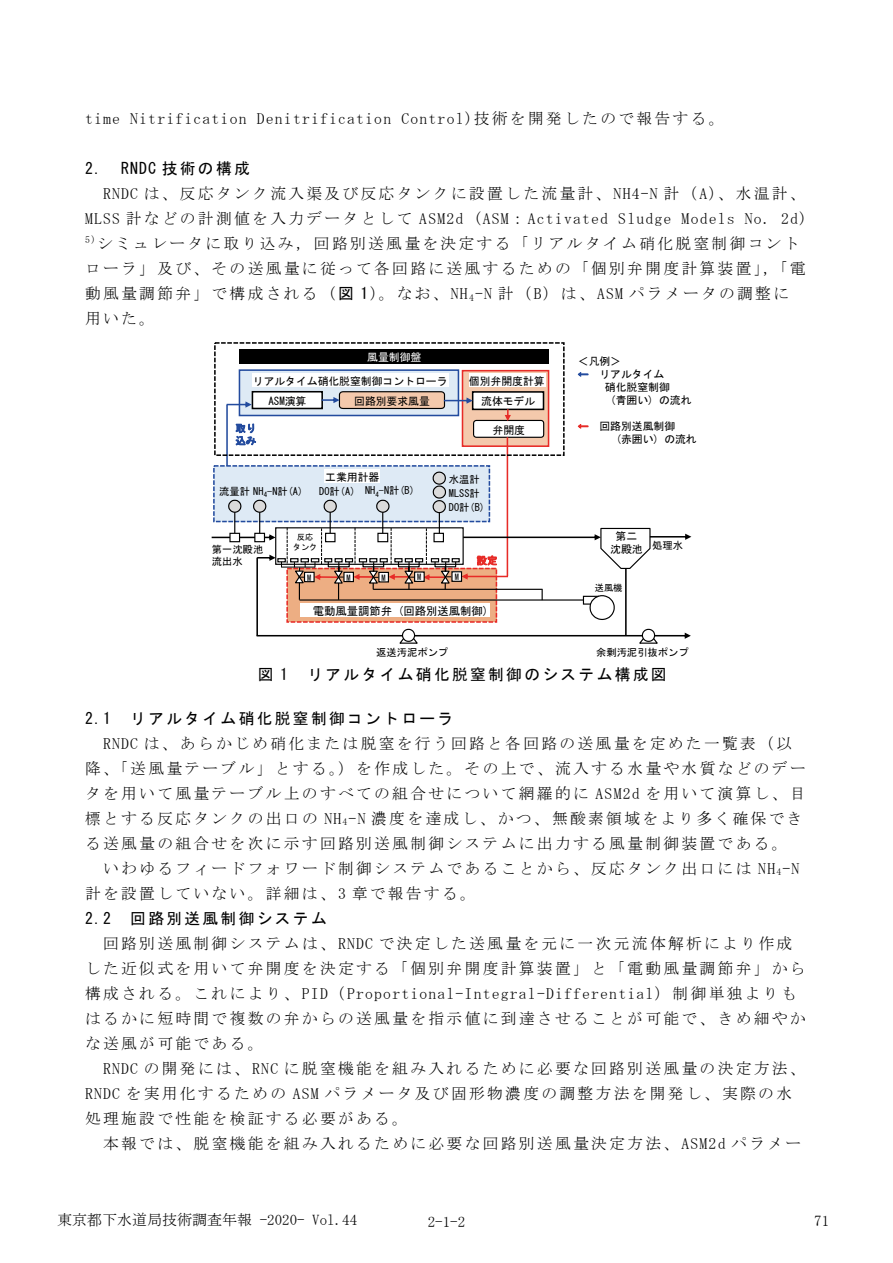
<style>
.page{position:relative;width:893px;height:1263px;background:#fff}
.page>*{position:absolute;margin:0;border:0;box-sizing:border-box;transform-origin:0 0}
.t1{font:15.75px/25px "MS Mincho";letter-spacing:.15em;color:#000}
.t2{font:15.75px "MS Gothic";letter-spacing:.15em;color:#000}
.t3{font:15.75px "MS Mincho";letter-spacing:.075em;color:#000}
.t4{font:15px "MS Mincho";color:#000}
.t5{font:11.4px "MS Gothic";letter-spacing:-.005em;color:#000}
.t6{font:10.95px/12.9px "MS Gothic";letter-spacing:-.005em;color:#000}
.t7{font:10.95px "MS Gothic";letter-spacing:-.005em;color:#fff}
.t8{font:10.2px/14px "MS Gothic";color:#000}
.t9{font:10.2px "MS Gothic";color:#234b9e}
.t10{font:10.2px "MS Gothic";color:#e72b27}
.t11{font:9.3px "MS Gothic";color:#000}
.t12{font:8.25px/9.9px "MS Gothic";color:#000;text-align:center}
.s1{font-family:"MS Gothic"}
.s2{color:#234b9e}
.s3{color:#e72b27}
</style>
<div class="page">
<div style="left:214px;top:466px;width:275px;height:55px;background:#deeaf5"></div>
<div style="left:213px;top:465px;width:277px;height:57px;border:2px dashed #234b9e"></div>
<div style="left:286px;top:568px;width:211px;height:55px;border:2px dashed #e72b27"></div>
<div style="left:462px;top:371px;width:87px;height:75px;background:#f4c9ac"></div>
<div style="left:462px;top:370px;width:87px;height:77px;border:2px solid #e72b27"></div>
<div style="left:239px;top:370px;width:219px;height:45px;background:#deeaf5"></div>
<div style="left:239px;top:369px;width:220px;height:47px;border:2px solid #234b9e"></div>
<div style="left:253px;top:374px;width:196px;height:13px;background:#fff"></div>
<svg style="left:257px;top:628px;width:434px;height:16px"></svg>
<div style="left:252px;top:392px;width:70px;height:16px;background:#fff"></div>
<div style="left:252px;top:391px;width:71px;height:18px;border:2px solid #000"></div>
<div style="left:239px;top:349px;width:310px;height:15px;background:#000"></div>
<hr style="left:507px;top:437px;width:1px;height:139px;background:#e72b27">
<hr style="left:625px;top:568px;width:2px;height:68px;background:#000">
<hr style="left:256px;top:558px;width:2px;height:78px;background:#000">
<svg style="left:212px;top:471px;width:479px;height:150px"></svg>
<hr style="left:226px;top:405px;width:2px;height:61px;background:#234b9e">
<svg style="left:227px;top:401px;width:25px;height:7px"></svg>
<div style="left:469px;top:374px;width:76px;height:13px;background:#fff"></div>
<svg style="left:322px;top:391px;width:223px;height:47px"></svg>
<div style="left:214px;top:342px;width:351px;height:114px;border:2px dashed #000"></div>
<div style="left:324px;top:469px;width:56px;height:13px;background:#fff"></div>
<p class="t3" style="left:85px;top:111px;width:641px">time Nitrification Denitrification Control)技術を開発したので報告する。</p>
<p class="t2" style="left:85px;top:161px;width:166px">2. RNDC 技術の構成</p>
<p class="t1" style="left:85px;top:181px;width:723px;text-indent:18px">RNDC は、反応タンク流入渠及び反応タンクに設置した流量計、NH4-N 計（A）、水温計、MLSS 計などの計測値を入力データとして ASM2d (ASM：Activated Sludge Models No. 2d)<br><sup>5)</sup>シミュレータに取り込み，回路別送風量を決定する「リアルタイム硝化脱窒制御コントローラ」及び、その送風量に従って各回路に送風するための「個別弁開度計算装置」，「電動風量調節弁」で構成される（<span class="s1">図 1</span>）。なお、NH<sub>4</sub>-N 計（B）は、ASM パラメータの調整に用いた。</p>
<p class="t7" style="left:367px;top:351px;width:56px">風量制御盤</p>
<p class="t6" style="left:253px;top:374px;width:196px">リアルタイム硝化脱窒制御コントローラ</p>
<p class="t6" style="left:268px;top:394px;width:39px">ASM演算</p>
<p class="t6" style="left:354px;top:394px;width:77px">回路別要求風量</p>
<p class="t6" style="left:469px;top:375px;width:77px">個別弁開度計算</p>
<p class="t6" style="left:481px;top:395px;width:56px">流体モデル</p>
<p class="t9" style="left:235px;top:423px;width:22px">取り</p>
<p class="t6" style="left:492px;top:423px;width:34px">弁開度</p>
<p class="t9" style="left:235px;top:435px;width:22px">込み</p>
<p class="t6" style="left:325px;top:470px;width:56px">工業用計器</p>
<p class="t8" style="left:219px;top:484px;width:86px">流量計 NH<sub>4</sub>-N計(A)</p>
<p class="t8" style="left:449px;top:472px;width:32px">水温計<br>MLSS計</p>
<p class="t8" style="left:365px;top:484px;width:51px">NH<sub>4</sub>-N計(B)</p>
<p class="t8" style="left:319px;top:484px;width:38px">DO計(A)</p>
<p class="t8" style="left:449px;top:500px;width:38px">DO計(B)</p>
<p class="t6" style="left:578px;top:355px;width:45px">＜凡例＞</p>
<p class="t6" style="left:578px;top:368px;width:88px"><span class="s2">←</span> リアルタイム</p>
<p class="t6" style="left:605px;top:381px;width:67px">硝化脱窒制御</p>
<p class="t6" style="left:610px;top:394px;width:83px">(青囲い) の流れ</p>
<p class="t6" style="left:616px;top:420px;width:83px;text-indent:-38px"><span class="s3">←</span> 回路別送風制御<br>(赤囲い) の流れ</p>
<p class="t6" style="left:610px;top:530px;width:34px;text-align:center">第二沈殿池</p>
<p class="t12" style="left:293px;top:532px;width:26px">反応タンク</p>
<p class="t8" style="left:212px;top:542px;width:53px">第一沈殿池</p>
<p class="t8" style="left:652px;top:538px;width:32px">処理水</p>
<p class="t8" style="left:212px;top:554px;width:32px">流出水</p>
<p class="t10" style="left:477px;top:555px;width:22px">設定</p>
<p class="t12" style="left:307px;top:573px;width:6px">M</p>
<p class="t12" style="left:347px;top:573px;width:6px">M</p>
<p class="t12" style="left:382px;top:573px;width:6px">M</p>
<p class="t12" style="left:417px;top:572px;width:6px">M</p>
<p class="t12" style="left:455px;top:572px;width:6px">M</p>
<p class="t5" style="left:313px;top:605px;width:177px">電動風量調節弁 (回路別送風制御)</p>
<p class="t8" style="left:376px;top:645px;width:74px">返送汚泥ポンプ</p>
<p class="t11" style="left:595px;top:583px;width:29px">送風機</p>
<p class="t8" style="left:596px;top:645px;width:94px">余剰汚泥引抜ポンプ</p>
<p class="t2" style="left:258px;top:666px;width:410px">図 1 リアルタイム硝化脱窒制御のシステム構成図</p>
<p class="t2" style="left:85px;top:710px;width:370px">2.1 リアルタイム硝化脱窒制御コントローラ</p>
<p class="t1" style="left:85px;top:731px;width:722px;text-indent:18px">RNDC は、あらかじめ硝化または脱窒を行う回路と各回路の送風量を定めた一覧表（以降、「送風量テーブル」とする。）を作成した。その上で、流入する水量や水質などのデータを用いて風量テーブル上のすべての組合せについて網羅的に ASM2d を用いて演算し、目標とする反応タンクの出口の NH<sub>4</sub>-N 濃度を達成し、かつ、無酸素領域をより多く確保できる送風量の組合せを次に示す回路別送風制御システムに出力する風量制御装置である。</p>
<p class="t1" style="left:85px;top:856px;width:716px;text-indent:18px">いわゆるフィードフォワード制御システムであることから、反応タンク出口には NH<sub>4</sub>-N計を設置していない。詳細は、3 章で報告する。</p>
<p class="t2" style="left:85px;top:910px;width:243px">2.2 回路別送風制御システム</p>
<p class="t1" style="left:85px;top:930px;width:722px;text-indent:18px">回路別送風制御システムは、RNDC で決定した送風量を元に一次元流体解析により作成した近似式を用いて弁開度を決定する「個別弁開度計算装置」と「電動風量調節弁」から構成される。これにより、PID（Proportional-Integral-Differential）制御単独よりもはるかに短時間で複数の弁からの送風量を指示値に到達させることが可能で、きめ細やかな送風が可能である。</p>
<p class="t1" style="left:85px;top:1055px;width:722px;text-indent:18px">RNDC の開発には、RNC に脱窒機能を組み入れるために必要な回路別送風量の決定方法、<br>RNDC を実用化するための ASM パラメータ及び固形物濃度の調整方法を開発し、実際の水処理施設で性能を検証する必要がある。</p>
<p class="t1" style="left:103px;top:1130px;width:699px">本報では、脱窒機能を組み入れるために必要な回路別送風量決定方法、ASM2d パラメー</p>
<p class="t4" style="left:57px;top:1212px;width:301px">東京都下水道局技術調査年報 -2020- Vol.44</p>
<p class="t4" style="left:428px;top:1214px;width:39px">2-1-2</p>
<p class="t4" style="left:814px;top:1213px;width:16px">71</p>
</div>
